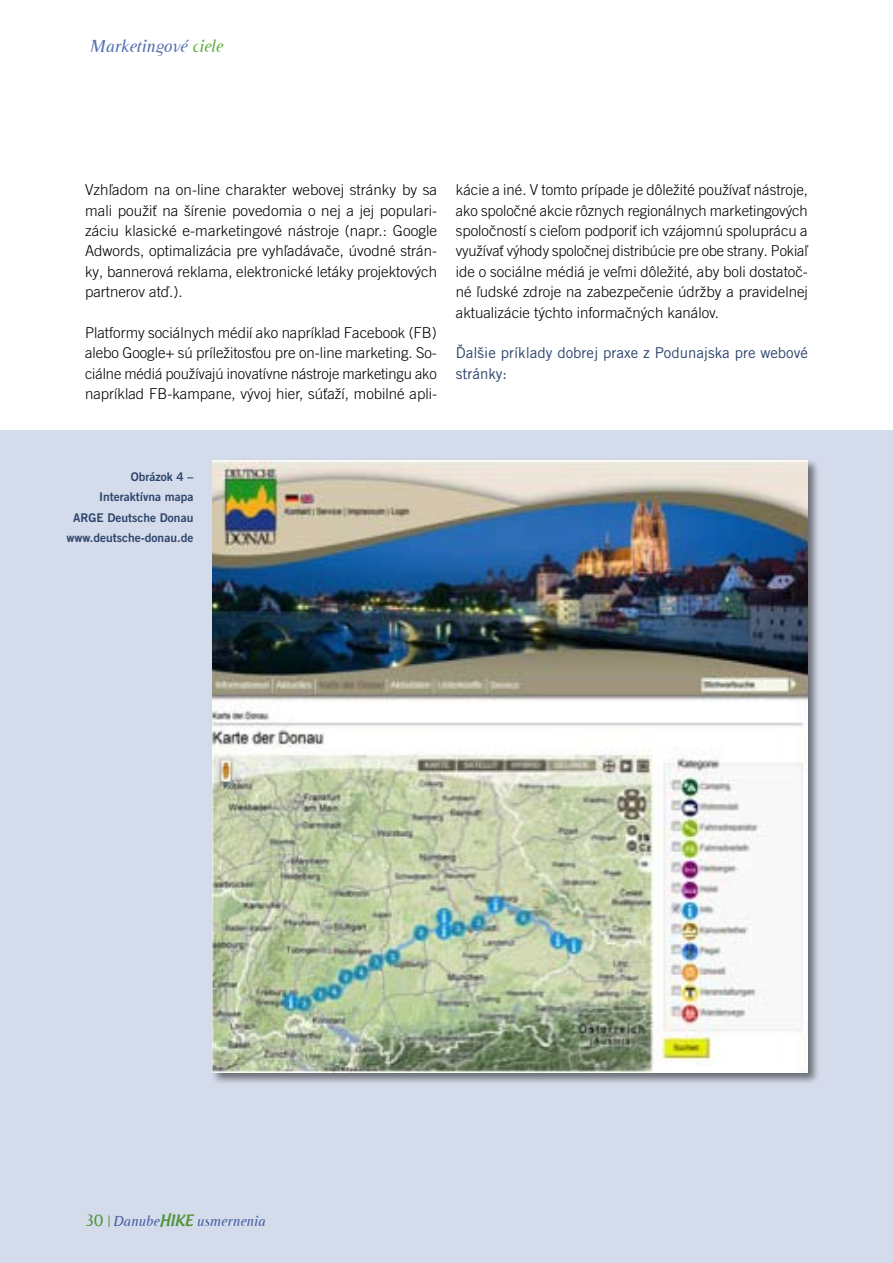
<style>
.page{position:relative;width:893px;height:1263px;background:#fff}
.page>*{position:absolute;margin:0;border:0;box-sizing:border-box;transform-origin:0 0}
.t1{font:italic 18px "Cutoff Pro";letter-spacing:-.01em;color:#536eaf}
.t2{font:300 15px/20.4px "Trade Gothic LT Pro";color:#000;text-align:justify}
.t3{font:15px/20.4px "Trade Gothic LT Pro";color:#2d456c}
.t4{font:italic 15px "Cutoff Pro";color:#536eaf}
.t5{font:12px/20.4px "Trade Gothic LT Pro Bd 2";color:#2d456c;text-align:right}
.s1{color:#60ae42}
.s2{font-style:normal;font-size:18px;color:#60ae42}
.s3{font-style:normal;color:#60ae42}
.s4{font-family:"Androgyne";font-weight:500;font-style:normal;color:#60ae42}
</style>
<div class="page">
<div style="left:0;top:430px;width:893px;height:833px;background:#d4dbeb"></div>
<div style="left:210px;top:458px;width:609px;height:626px;background:#000;opacity:.5"></div>
<img style="left:213px;top:460px;width:595px;height:613px">
<p class="t1" style="left:90px;top:36px;width:135px">Marketingové <span class="s1">ciele</span></p>
<p class="t2" style="left:85px;top:179px;width:354px">Vzhľadom na on-line charakter webovej stránky by sa mali použiť na šírenie povedomia o nej a jej populari&shy;záciu klasické e-marketingové nástroje (napr.: Google Adwords, optimalizácia pre vyhľadávače, úvodné strán&shy;ky, bannerová reklama, elektronické letáky projektových partnerov atď.).</p>
<p class="t2" style="left:85px;top:322px;width:354px">Platformy sociálnych médií ako napríklad Facebook (FB) alebo Google+ sú príležitosťou pre on-line marketing. So&shy;ciálne médiá používajú inovatívne nástroje marketingu ako napríklad FB-kampane, vývoj hier, súťaží, mobilné apli-</p>
<p class="t2" style="left:456px;top:179px;width:354px">kácie a iné. V tomto prípade je dôležité používať nástroje, ako spoločné akcie rôznych regionálnych marketingových spoločností s cieľom podporiť ich vzájomnú spoluprácu a využívať výhody spoločnej distribúcie pre obe strany. Pokiaľ ide o sociálne médiá je veľmi dôležité, aby boli dostatoč&shy;né ľudské zdroje na zabezpečenie údržby a pravidelnej aktualizácie týchto informačných kanálov.</p>
<p class="t3" style="left:456px;top:343px;width:354px">Ďalšie príklady dobrej praxe z Podunajska pre webové stránky:</p>
<p class="t5" style="left:67px;top:466px;width:128px">Obrázok 4 –<br>Interaktívna mapa<br>ARGE Deutsche Donau www.deutsche-donau.de</p>
<p class="t4" style="left:85px;top:1212px;width:182px"><span class="s2">30</span> <span class="s3">|</span>Danube<span class="s4">HIKE</span> usmernenia</p>
</div>
